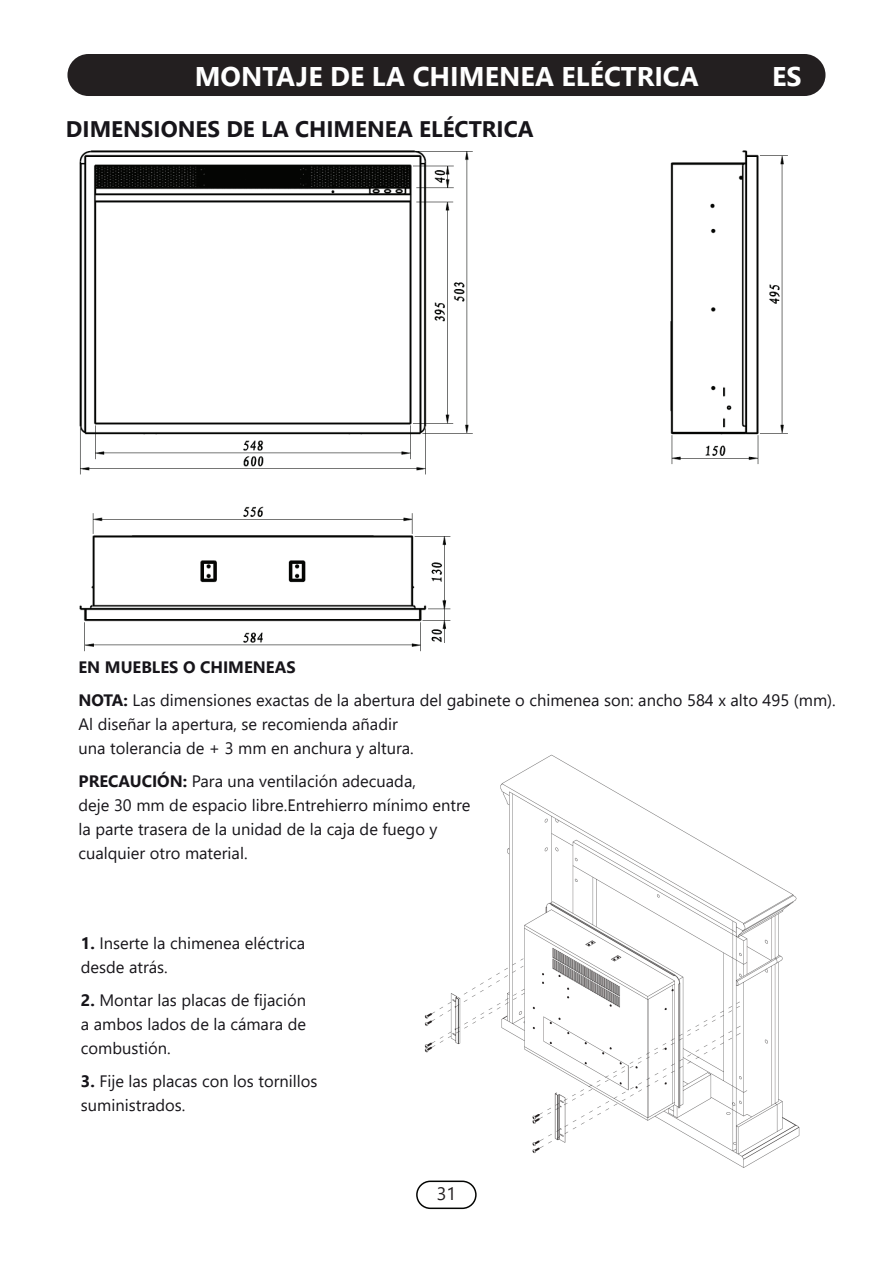
<style>
.page{position:relative;width:893px;height:1263px;background:#fff}
.page>*{position:absolute;margin:0;border:0;box-sizing:border-box;transform-origin:0 0}
._18_bold_white{font:700 27px "Segoe UI";color:#fff}
.Sub_Heading{font:700 22.5px "Segoe UI";color:#17151a}
.t1{font:18px "Segoe UI";color:#231f20}
.Paragraph_format{font:16.5px/24px "Segoe UI";color:#17151a}
.Paragraph_format-2{font:700 16.5px "Segoe UI";color:#17151a}
.s1{font-weight:700}
</style>
<div class="page">
<div style="left:416px;top:1180px;width:61px;height:29px;border:2px solid #040503;border-radius:14px"></div>
<img style="left:424px;top:754px;width:376px;height:414px">
<div style="left:67px;top:54px;width:758px;height:42px;background:#231f20;border-radius:21px"></div>
<img style="left:79px;top:150px;width:709px;height:502px">
<p class="_18_bold_white" style="left:195px;top:51px;width:506px">MONTAJE DE LA CHIMENEA ELÉCTRICA</p>
<p class="Sub_Heading" style="left:66px;top:107px;width:469px">DIMENSIONES DE LA CHIMENEA ELÉCTRICA</p>
<p class="_18_bold_white" style="left:772px;top:51px;width:31px">ES</p>
<p class="Paragraph_format-2" style="left:79px;top:651px;width:219px">EN MUEBLES O CHIMENEAS</p>
<p class="Paragraph_format" style="left:79px;top:686px;width:759px"><span class="s1">NOTA:</span> Las dimensiones exactas de la abertura del gabinete o chimenea son: ancho 584 x alto 495 (mm).</p>
<p class="Paragraph_format" style="left:79px;top:710px;width:321px">Al diseñar la apertura, se recomienda añadir</p>
<p class="Paragraph_format" style="left:79px;top:734px;width:337px">una tolerancia de + 3 mm en anchura y altura.</p>
<p class="Paragraph_format" style="left:79px;top:767px;width:339px"><span class="s1">PRECAUCIÓN:</span> Para una ventilación adecuada,</p>
<p class="Paragraph_format" style="left:79px;top:791px;width:393px">deje 30 mm de espacio libre.Entrehierro mínimo entre</p>
<p class="Paragraph_format" style="left:79px;top:815px;width:360px">la parte trasera de la unidad de la caja de fuego y</p>
<p class="Paragraph_format" style="left:79px;top:839px;width:171px">cualquier otro material.</p>
<p class="Paragraph_format" style="left:81px;top:929px;width:226px"><span class="s1">1.</span> Inserte la chimenea eléctrica desde atrás.</p>
<p class="Paragraph_format" style="left:81px;top:986px;width:227px;text-align:justify"><span class="s1">2.</span> Montar las placas de fijación a ambos lados de la cámara de combustión.</p>
<p class="Paragraph_format" style="left:81px;top:1067px;width:238px"><span class="s1">3.</span> Fije las placas con los tornillos suministrados.</p>
<p class="t1" style="left:437px;top:1177px;width:21px">31</p>
</div>
